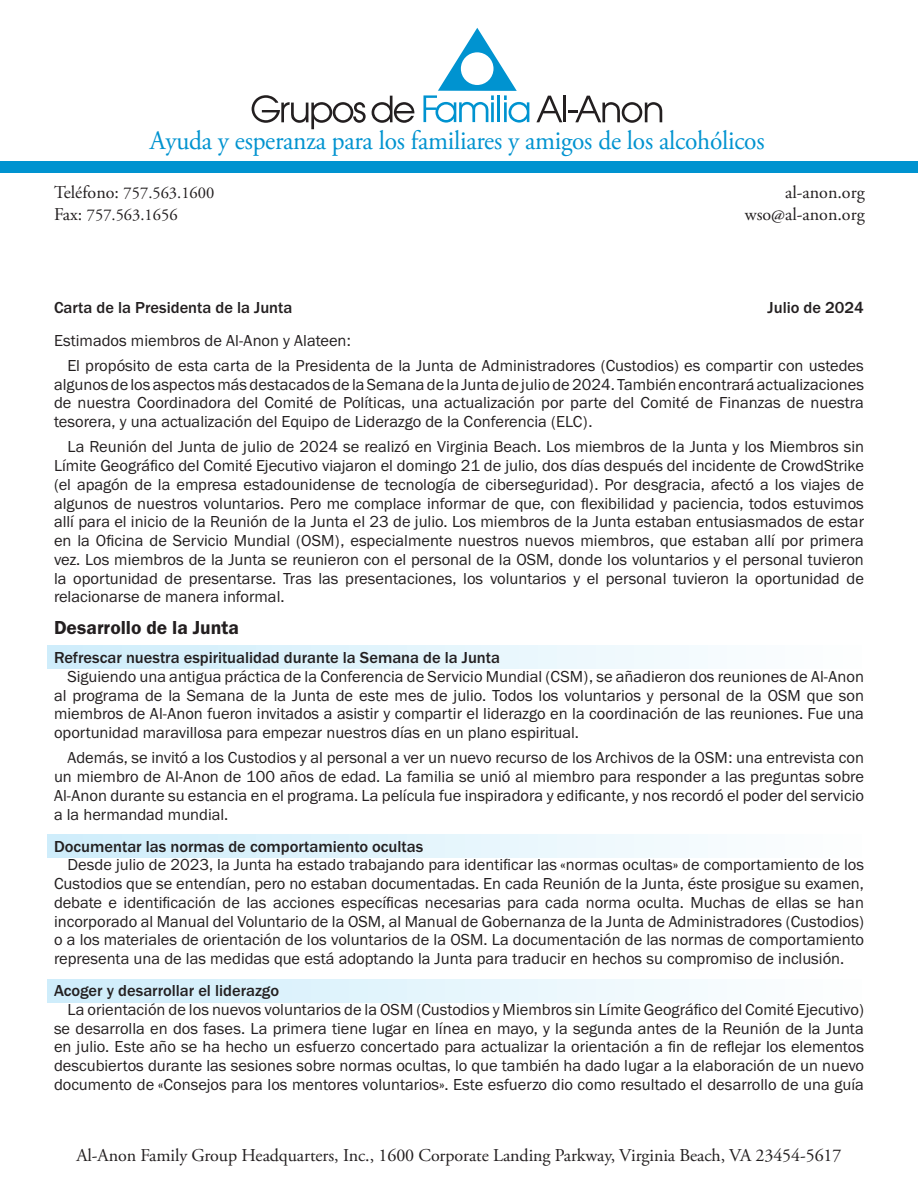
<style>
.page{position:relative;width:918px;height:1188px;background:#fff}
.page>*{position:absolute;margin:0;border:0;box-sizing:border-box;transform-origin:0 0}
.t1{font:26.7px "Adobe Garamond Pro";letter-spacing:-.01em;color:#0093d0;scale:.95 1}
.head1{font:19.5px "Franklin Gothic URW Dem";color:#231f20}
.t2{font:18px "Adobe Garamond Pro";letter-spacing:-.005em;color:#231f20}
.BODY_TEXT{font:16.5px/18.8px "Franklin Gothic URW Boo";color:#231f20;text-align:justify}
.subhead{font:500 16.5px "Franklin Gothic URW";color:#231f20}
.t3{font:16.5px "Adobe Garamond Pro";color:#231f20}
.s1{font-size:18px}
</style>
<div class="page">
<div style="left:48px;top:835px;width:816px;height:22px;background:linear-gradient(to right,#ceedfb,#fefefe)"></div>
<div style="left:48px;top:980px;width:816px;height:22px;background:linear-gradient(to right,#ceedfb,#fefefe)"></div>
<div style="left:48px;top:646px;width:816px;height:22px;background:linear-gradient(to right,#ceedfb,#fefefe)"></div>
<div style="left:0;top:161px;width:918px;height:12px;background:#0093d0"></div>
<svg style="left:252px;top:95px;width:114px;height:34px"></svg>
<svg style="left:372px;top:96px;width:42px;height:27px"></svg>
<svg style="left:536px;top:96px;width:26px;height:26px"></svg>
<hr style="left:563px;top:96px;width:3px;height:26px;background:#231f20">
<svg style="left:568px;top:96px;width:94px;height:27px"></svg>
<svg style="left:423px;top:28px;width:106px;height:95px"></svg>
<p class="t1" style="left:150px;top:125px;width:649px">Ayuda y esperanza para los familiares y amigos de los alcohólicos</p>
<p class="t3" style="left:54px;top:183px;width:162px"><span class="s1">Teléfono:</span> 757.563.1600</p>
<p class="t3" style="left:54px;top:205px;width:125px"><span class="s1">Fax:</span> 757.563.1656</p>
<p class="t2" style="left:785px;top:182px;width:81px">al-anon.org</p>
<p class="t2" style="left:745px;top:204px;width:121px">wso@al-anon.org</p>
<p class="subhead" style="left:54px;top:298px;width:240px">Carta de la Presidenta de la Junta</p>
<p class="subhead" style="left:768px;top:298px;width:98px">Julio de 2024</p>
<p class="BODY_TEXT" style="left:54px;top:330px;width:299px">Estimados miembros de Al-Anon y Alateen:</p>
<p class="BODY_TEXT" style="left:54px;top:356px;width:812px;text-indent:14px">El propósito de esta carta de la Presidenta de la Junta de Administradores (Custodios) es compartir con ustedes algunos de los aspectos más destacados de la Semana de la Junta de julio de 2024. También encontrará actualizaciones de nuestra Coordinadora del Comité de Políticas, una actualización por parte del Comité de Finanzas de nuestra tesorera, y una actualización del Equipo de Liderazgo de la Conferencia (ELC).</p>
<p class="BODY_TEXT" style="left:54px;top:437px;width:812px;text-indent:14px">La Reunión del Junta de julio de 2024 se realizó en Virginia Beach. Los miembros de la Junta y los Miembros sin Límite Geográfico del Comité Ejecutivo viajaron el domingo 21 de julio, dos días después del incidente de CrowdStrike (el apagón de la empresa estadounidense de tecnología de ciberseguridad). Por desgracia, afectó a los viajes de algunos de nuestros voluntarios. Pero me complace informar de que, con flexibilidad y paciencia, todos estuvimos allí para el inicio de la Reunión de la Junta el 23 de julio. Los miembros de la Junta estaban entusiasmados de estar en la Oficina de Servicio Mundial (OSM), especialmente nuestros nuevos miembros, que estaban allí por primera vez. Los miembros de la Junta se reunieron con el personal de la OSM, donde los voluntarios y el personal tuvieron la oportunidad de presentarse. Tras las presentaciones, los voluntarios y el personal tuvieron la oportunidad de relacionarse de manera informal.</p>
<p class="head1" style="left:54px;top:616px;width:187px">Desarrollo de la Junta</p>
<p class="subhead" style="left:54px;top:647px;width:448px">Refrescar nuestra espiritualidad durante la Semana de la Junta</p>
<p class="BODY_TEXT" style="left:54px;top:667px;width:812px;text-indent:14px">Siguiendo una antigua práctica de la Conferencia de Servicio Mundial (CSM), se añadieron dos reuniones de Al‑Anon al programa de la Semana de la Junta de este mes de julio. Todos los voluntarios y personal de la OSM que son miembros de Al-Anon fueron invitados a asistir y compartir el liderazgo en la coordinación de las reuniones. Fue una oportunidad maravillosa para empezar nuestros días en un plano espiritual.</p>
<p class="BODY_TEXT" style="left:54px;top:748px;width:812px;text-indent:14px">Además, se invitó a los Custodios y al personal a ver un nuevo recurso de los Archivos de la OSM: una entrevista con un miembro de Al-Anon de 100 años de edad. La familia se unió al miembro para responder a las preguntas sobre Al‑Anon durante su estancia en el programa. La película fue inspiradora y edificante, y nos recordó el poder del servicio a la hermandad mundial.</p>
<p class="subhead" style="left:54px;top:836px;width:371px">Documentar las normas de comportamiento ocultas</p>
<p class="BODY_TEXT" style="left:54px;top:855px;width:812px;text-indent:14px">Desde julio de 2023, la Junta ha estado trabajando para identificar las «normas ocultas» de comportamiento de los Custodios que se entendían, pero no estaban documentadas. En cada Reunión de la Junta, éste prosigue su examen, debate e identificación de las acciones específicas necesarias para cada norma oculta. Muchas de ellas se han incorporado al Manual del Voluntario de la OSM, al Manual de Gobernanza de la Junta de Administradores (Custodios) o a los materiales de orientación de los voluntarios de la OSM. La documentación de las normas de comportamiento representa una de las medidas que está adoptando la Junta para traducir en hechos su compromiso de inclusión.</p>
<p class="subhead" style="left:54px;top:980px;width:227px">Acoger y desarrollar el liderazgo</p>
<p class="BODY_TEXT" style="left:54px;top:1000px;width:812px;text-indent:14px">La orientación de los nuevos voluntarios de la OSM (Custodios y Miembros sin Límite Geográfico del Comité Ejecutivo) se desarrolla en dos fases. La primera tiene lugar en línea en mayo, y la segunda antes de la Reunión de la Junta en julio. Este año se ha hecho un esfuerzo concertado para actualizar la orientación a fin de reflejar los elementos descubiertos durante las sesiones sobre normas ocultas, lo que también ha dado lugar a la elaboración de un nuevo documento de «Consejos para los mentores voluntarios». Este esfuerzo dio como resultado el desarrollo de una guía</p>
<p class="t2" style="left:76px;top:1144px;width:767px">Al-Anon Family Group Headquarters, Inc., 1600 Corporate Landing Parkway, Virginia Beach, VA 23454-5617</p>
</div>
